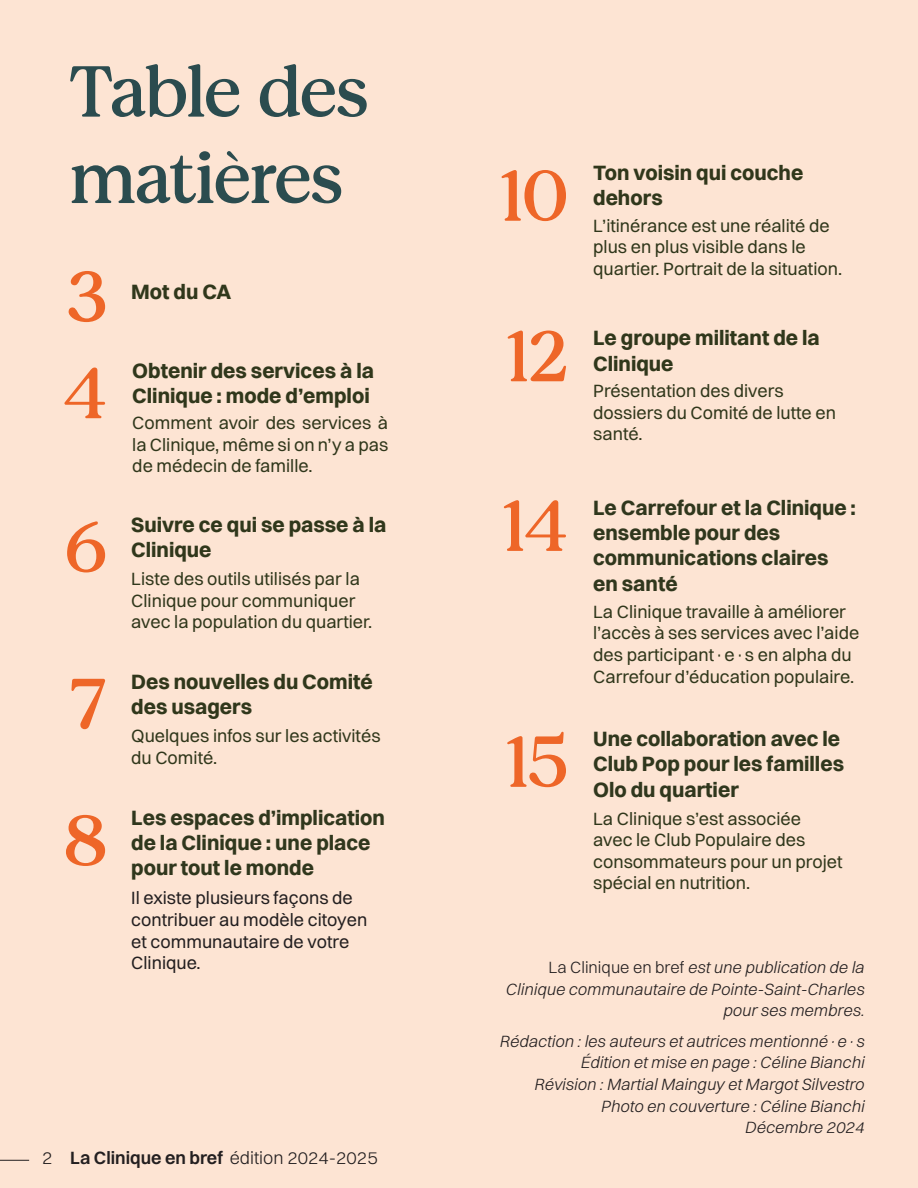
<style>
.page{position:relative;width:918px;height:1188px;background:#fde4d3}
.page>*{position:absolute;margin:0;border:0;box-sizing:border-box;transform-origin:0 0}
.t1{font:500 72px/86.4px "MADE Awelier PERSONALUSE";letter-spacing:-.005em;color:#2b4c4f}
.t2{font:500 72px "MADE Awelier PERSONALUSE";letter-spacing:-.015em;color:#ee6628}
.t3{font:700 21px/25.2px "Switzer";color:#30371d}
.t4{font:700 21px/25.2px "Switzer";color:#30371b}
.t5{font:18px/21.6px "Switzer";color:#30371b}
.t6{font:18px/21.6px "Switzer";color:#231f20}
.t7{font:600 18px "Switzer";color:#231f20}
.t8{font:300 18px "Switzer";color:#231f20}
.t9{font:italic 300 16.5px/21.6px "Switzer";color:#231f20;text-align:right}
.s1{font-weight:300}
.s2{font-style:normal}
</style>
<div class="page">
<svg style="left:0;top:1160px;width:29px;height:1px"></svg>
<p class="t1" style="left:70px;top:51px;width:299px">Table des matières</p>
<p class="t2" style="left:66px;top:255px;width:42px">3</p>
<p class="t2" style="left:62px;top:351px;width:47px">4</p>
<p class="t2" style="left:65px;top:505px;width:44px">6</p>
<p class="t4" style="left:131px;top:279px;width:101px">Mot du CA</p>
<p class="t4" style="left:132px;top:357px;width:243px">Obtenir des services à la<br>Clinique : mode d’emploi</p>
<p class="t5" style="left:132px;top:412px;width:257px;text-align:justify">Comment avoir des services à la Clinique, même si on n’y a pas de médecin de famille.</p>
<p class="t4" style="left:131px;top:511px;width:257px">Suivre ce qui se passe à la<br>Clinique</p>
<p class="t5" style="left:131px;top:568px;width:242px">Liste des outils utilisés par la<br>Clinique pour communiquer avec la population du quartier.</p>
<p class="t2" style="left:69px;top:662px;width:39px">7</p>
<p class="t4" style="left:131px;top:668px;width:243px">Des nouvelles du Comité des usagers</p>
<p class="t5" style="left:131px;top:725px;width:251px">Quelques infos sur les activités du Comité.</p>
<p class="t2" style="left:64px;top:799px;width:45px">8</p>
<p class="t3" style="left:131px;top:805px;width:255px">Les espaces d’implication de la Clinique : une place pour tout le monde</p>
<p class="t6" style="left:131px;top:887px;width:238px">Il existe plusieurs façons de contribuer au modèle citoyen et communautaire de votre<br>Clinique.</p>
<p class="t8" style="left:42px;top:1147px;width:12px">2</p>
<p class="t7" style="left:70px;top:1147px;width:309px">La Clinique en bref <span class="s1">édition 2024-2025</span></p>
<p class="t2" style="left:499px;top:154px;width:70px">10</p>
<p class="t4" style="left:593px;top:160px;width:212px">Ton voisin qui couche dehors</p>
<p class="t5" style="left:593px;top:214px;width:250px">L’itinérance est une réalité de plus en plus visible dans le quartier. Portrait de la situation.</p>
<p class="t2" style="left:506px;top:314px;width:64px">12</p>
<p class="t4" style="left:593px;top:325px;width:228px">Le groupe militant de la<br>Clinique</p>
<p class="t5" style="left:593px;top:380px;width:244px">Présentation des divers dossiers du Comité de lutte en santé.</p>
<p class="t2" style="left:502px;top:484px;width:68px">14</p>
<p class="t3" style="left:593px;top:495px;width:264px">Le Carrefour et la Clinique :</p>
<p class="t3" style="left:593px;top:520px;width:237px">ensemble pour des communications claires</p>
<p class="t3" style="left:593px;top:570px;width:86px">en santé</p>
<p class="t5" style="left:593px;top:601px;width:268px">La Clinique travaille à améliorer l’accès à ses services avec l’aide des participant·e·s en alpha du Carrefour d’éducation populaire.</p>
<p class="t2" style="left:505px;top:720px;width:65px">15</p>
<p class="t3" style="left:593px;top:726px;width:252px">Une collaboration avec le<br>Club Pop pour les familles<br>Olo du quartier</p>
<p class="t5" style="left:593px;top:807px;width:251px">La Clinique s’est associée avec le Club Populaire des consommateurs pour un projet spécial en nutrition.</p>
<p class="t9" style="left:505px;top:956px;width:360px"><span class="s2">La Clinique en bref</span> est une publication de la<br>Clinique communautaire de Pointe-Saint-Charles pour ses membres.</p>
<p class="t9" style="left:499px;top:1030px;width:366px">Rédaction : les auteurs et autrices mentionné·e·s</p>
<p class="t9" style="left:580px;top:1052px;width:285px">Édition et mise en page : Céline Bianchi</p>
<p class="t9" style="left:534px;top:1073px;width:332px">Révision : Martial Mainguy et Margot Silvestro</p>
<p class="t9" style="left:601px;top:1095px;width:265px">Photo en couverture : Céline Bianchi</p>
<p class="t9" style="left:745px;top:1117px;width:121px">Décembre 2024</p>
</div>
